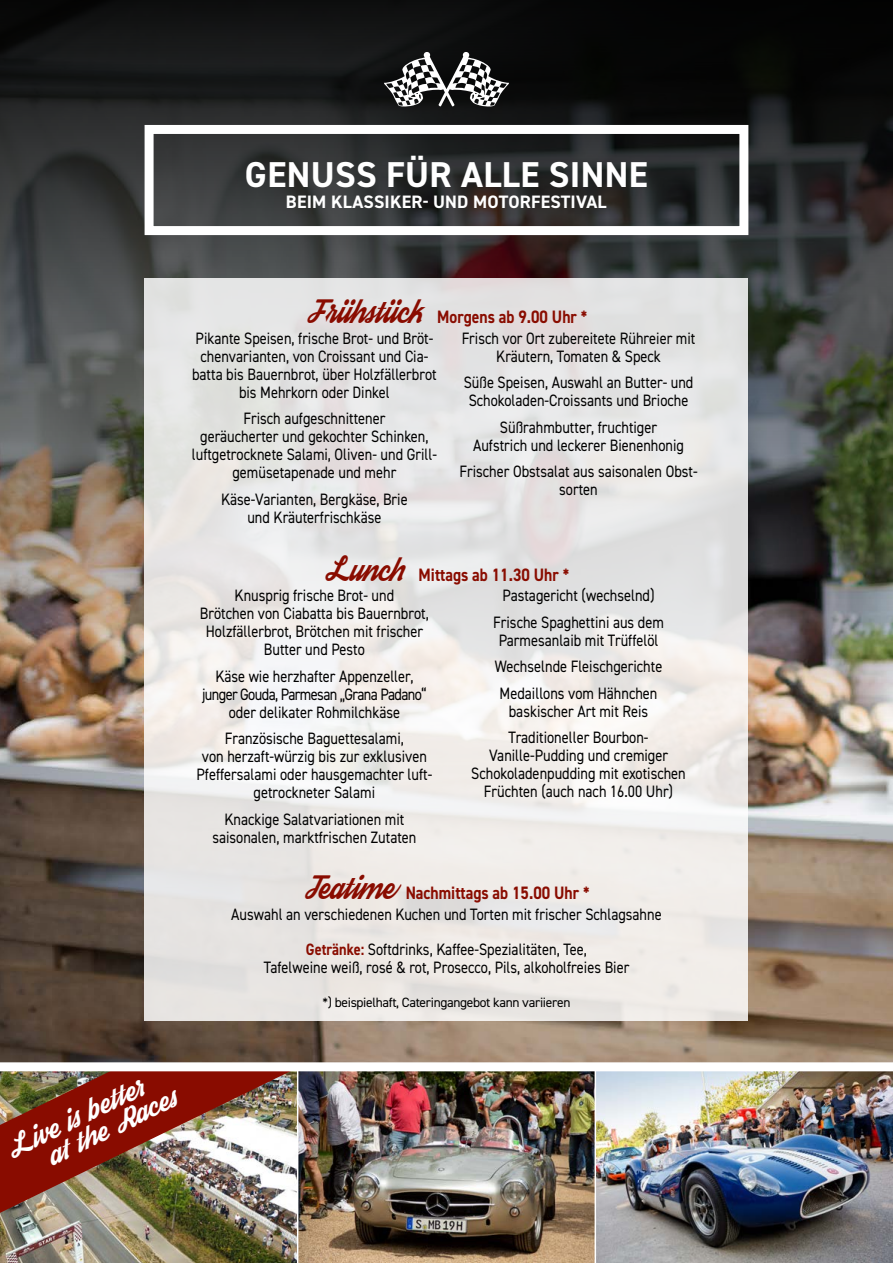
<style>
.page{position:relative;width:893px;height:1263px;background:#fff}
.page>*{position:absolute;margin:0;border:0;box-sizing:border-box;transform-origin:0 0}
.t1{font:700 36px "DIN2014";letter-spacing:.01em;color:#fff}
.t2{font:21px/24px "Streetwear";color:#fff}
.t3{font:700 18px "DIN2014";color:#890c00;scale:.87 1}
.t4{font:700 18px "DIN2014";letter-spacing:.01em;color:#fff}
.t5{font:16.5px/18px "DIN2014";color:#000;text-align:center;scale:.87 1}
.t6{font:13.5px "DIN2014";letter-spacing:-.025em;color:#000}
.s1{font-family:"Streetwear";font-weight:400;font-size:24px}
.s2{font-weight:700;color:#890c00}
</style>
<div class="page">
<img style="left:0;top:722px;width:893px;height:340px">
<img style="left:0;top:0;width:893px;height:722px">
<svg style="left:145px;top:278px;width:603px;height:742px;background:#e9e8e6"></svg>
<img style="left:0;top:1071px;width:893px;height:192px">
<div style="left:145px;top:125px;width:603px;height:110px;border:9px solid #fff"></div>
<svg style="left:384px;top:52px;width:125px;height:55px"></svg>
<img style="left:0;top:1071px;width:297px;height:142px">
<hr style="left:297px;top:1066px;width:1px;height:197px;background:#fff">
<hr style="left:595px;top:1066px;width:1px;height:197px;background:#fff">
<h1 class="t1" style="left:245px;top:151px;width:404px">GENUSS FÜR ALLE SINNE</h1>
<p class="t4" style="left:286px;top:190px;width:322px">BEIM KLASSIKER- UND MOTORFESTIVAL</p>
<p class="t3" style="left:305px;top:305px;width:326px"><span class="s1">Frühstück</span> Morgens ab 9.00 Uhr *</p>
<p class="t5" style="left:192px;top:329px;width:283px">Pikante Speisen, frische Brot- und Bröt&shy;chenvarianten, von Croissant und Cia&shy;batta bis Bauernbrot, über Holzfällerbrot bis Mehrkorn oder Dinkel</p>
<p class="t5" style="left:192px;top:409px;width:283px">Frisch aufgeschnittener<br>geräucherter und gekochter Schinken, luftgetrocknete Salami, Oliven- und Grill&shy;gemüsetapenade und mehr</p>
<p class="t5" style="left:221px;top:490px;width:216px">Käse-Varianten, Bergkäse, Brie und Kräuterfrischkäse</p>
<p class="t5" style="left:462px;top:329px;width:270px">Frisch vor Ort zubereitete Rühreier mit<br>Kräutern, Tomaten &amp; Speck</p>
<p class="t5" style="left:464px;top:373px;width:265px">Süße Speisen, Auswahl an Butter- und<br>Schokoladen-Croissants und Brioche</p>
<p class="t5" style="left:473px;top:418px;width:244px">Süßrahmbutter, fruchtiger<br>Aufstrich und leckerer Bienenhonig</p>
<p class="t5" style="left:459px;top:462px;width:275px">Frischer Obstsalat aus saisonalen Obst&shy;sorten</p>
<p class="t3" style="left:323px;top:562px;width:284px"><span class="s1">Lunch</span> Mittags ab 11.30 Uhr *</p>
<p class="t5" style="left:200px;top:586px;width:265px">Knusprig frische Brot- und<br>Brötchen von Ciabatta bis Bauernbrot,<br>Holzfällerbrot, Brötchen mit frischer<br>Butter und Pesto</p>
<p class="t5" style="left:202px;top:667px;width:260px">Käse wie herzhafter Appenzeller, junger Gouda, Parmesan „Grana Padano“ oder delikater Rohmilchkäse</p>
<p class="t5" style="left:197px;top:729px;width:272px">Französische Baguettesalami,<br>von herzaft-würzig bis zur exklusiven Pfeffersalami oder hausgemachter luft&shy;getrockneter Salami</p>
<p class="t5" style="left:212px;top:810px;width:236px">Knackige Salatvariationen mit saisonalen, marktfrischen Zutaten</p>
<p class="t5" style="left:493px;top:582px;width:198px;line-height:26.5px">Pastagericht (wechselnd)<br>Frische Spaghettini aus dem</p>
<p class="t5" style="left:495px;top:626px;width:194px;line-height:26.5px;text-align:left">Parmesanlaib mit Trüffelöl<br>Wechselnde Fleischgerichte<br>Medaillons vom Hähnchen</p>
<p class="t5" style="left:509px;top:697px;width:162px;line-height:26.5px;text-align:left">baskischer Art mit Reis<br>Traditioneller Bourbon-</p>
<p class="t5" style="left:471px;top:746px;width:248px">Vanille-Pudding und cremiger<br>Schokoladenpudding mit exotischen<br>Früchten (auch nach 16.00 Uhr)</p>
<p class="t3" style="left:303px;top:881px;width:331px"><span class="s1">Teatime</span> Nachmittags ab 15.00 Uhr *</p>
<p class="t5" style="left:231px;top:896px;width:496px;line-height:35px">Auswahl an verschiedenen Kuchen und Torten mit frischer Schlagsahne<br><span class="s2">Getränke:</span> Softdrinks, Kaffee-Spezialitäten, Tee,</p>
<p class="t5" style="left:264px;top:957px;width:422px">Tafelweine weiß, rosé &amp; rot, Prosecco, Pils, alkoholfreies Bier</p>
<p class="t6" style="left:323px;top:994px;width:249px">*) beispielhaft, Cateringangebot kann variieren</p>
<p class="t2" style="left:34px;top:1127px;width:143px;text-indent:-34px;rotate:-26deg">Live is better at the Races</p>
</div>
